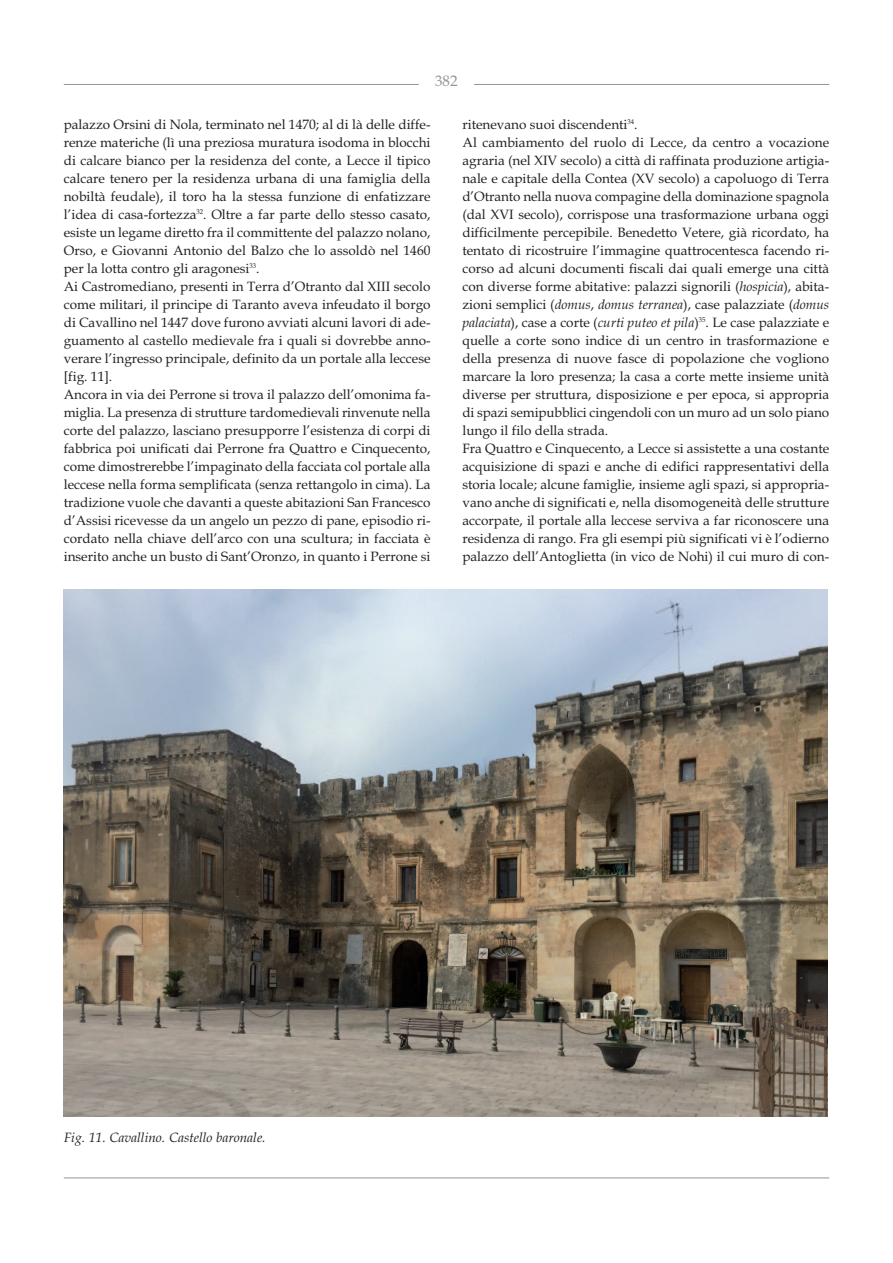
<style>
.page{position:relative;width:893px;height:1263px;background:#fff}
.page>*{position:absolute;margin:0;border:0;box-sizing:border-box;transform-origin:0 0}
.t1{font:15px "Book Antiqua";color:#939598}
.t2{font:13.5px/18px "Book Antiqua";color:#231f20}
.t3{font:italic 13.5px "Book Antiqua";color:#231f20}
.s1{font-style:italic}
</style>
<div class="page">
<img style="left:64px;top:590px;width:764px;height:526px">
<hr style="left:64px;top:84px;width:355px;height:1px;background:#939598">
<hr style="left:474px;top:84px;width:355px;height:1px;background:#939598">
<hr style="left:64px;top:1177px;width:765px;height:1px;background:#939598">
<p class="t1" style="left:435px;top:72px;width:24px">382</p>
<p class="t2" style="left:64px;top:115px;width:368px">palazzo Orsini di Nola, terminato nel 1470; al di là delle diffe&shy;renze materiche (lì una preziosa muratura isodoma in blocchi di calcare bianco per la residenza del conte, a Lecce il tipico calcare tenero per la residenza urbana di una famiglia della nobiltà feudale), il toro ha la stessa funzione di enfatizzare l’idea di casa-fortezza<sup>32</sup>. Oltre a far parte dello stesso casato, esiste un legame diretto fra il committente del palazzo nolano, Orso, e Giovanni Antonio del Balzo che lo assoldò nel 1460 per la lotta contro gli aragonesi<sup>33</sup>.<br>Ai Castromediano, presenti in Terra d’Otranto dal XIII secolo come militari, il principe di Taranto aveva infeudato il borgo di Cavallino nel 1447 dove furono avviati alcuni lavori di ade&shy;guamento al castello medievale fra i quali si dovrebbe anno&shy;verare l’ingresso principale, definito da un portale alla leccese [fig. 11].<br>Ancora in via dei Perrone si trova il palazzo dell’omonima fa&shy;miglia. La presenza di strutture tardomedievali rinvenute nella corte del palazzo, lasciano presupporre l’esistenza di corpi di fabbrica poi unificati dai Perrone fra Quattro e Cinquecento, come dimostrerebbe l’impaginato della facciata col portale alla leccese nella forma semplificata (senza rettangolo in cima). La tradizione vuole che davanti a queste abitazioni San Francesco d’Assisi ricevesse da un angelo un pezzo di pane, episodio ri&shy;cordato nella chiave dell’arco con una scultura; in facciata è inserito anche un busto di Sant’Oronzo, in quanto i Perrone si</p>
<p class="t2" style="left:462px;top:115px;width:368px">ritenevano suoi discendenti<sup>34</sup>.<br>Al cambiamento del ruolo di Lecce, da centro a vocazione agraria (nel XIV secolo) a città di raffinata produzione artigia&shy;nale e capitale della Contea (XV secolo) a capoluogo di Terra d’Otranto nella nuova compagine della dominazione spagnola (dal XVI secolo), corrispose una trasformazione urbana oggi difficilmente percepibile. Benedetto Vetere, già ricordato, ha tentato di ricostruire l’immagine quattrocentesca facendo ri&shy;corso ad alcuni documenti fiscali dai quali emerge una città con diverse forme abitative: palazzi signorili (<span class="s1">hospicia</span>), abita&shy;zioni semplici (<span class="s1">domus</span>, <span class="s1">domus terranea</span>), case palazziate (<span class="s1">domus palaciata</span>), case a corte (<span class="s1">curti puteo et pila</span>)<sup>35</sup>. Le case palazziate e quelle a corte sono indice di un centro in trasformazione e della presenza di nuove fasce di popolazione che vogliono marcare la loro presenza; la casa a corte mette insieme unità diverse per struttura, disposizione e per epoca, si appropria di spazi semipubblici cingendoli con un muro ad un solo piano lungo il filo della strada.<br>Fra Quattro e Cinquecento, a Lecce si assistette a una costante acquisizione di spazi e anche di edifici rappresentativi della storia locale; alcune famiglie, insieme agli spazi, si appropria&shy;vano anche di significati e, nella disomogeneità delle strutture accorpate, il portale alla leccese serviva a far riconoscere una residenza di rango. Fra gli esempi più significati vi è l’odierno palazzo dell’Antoglietta (in vico de Nohi) il cui muro di con-</p>
<p class="t3" style="left:64px;top:1130px;width:203px">Fig. 11. Cavallino. Castello baronale.</p>
</div>
